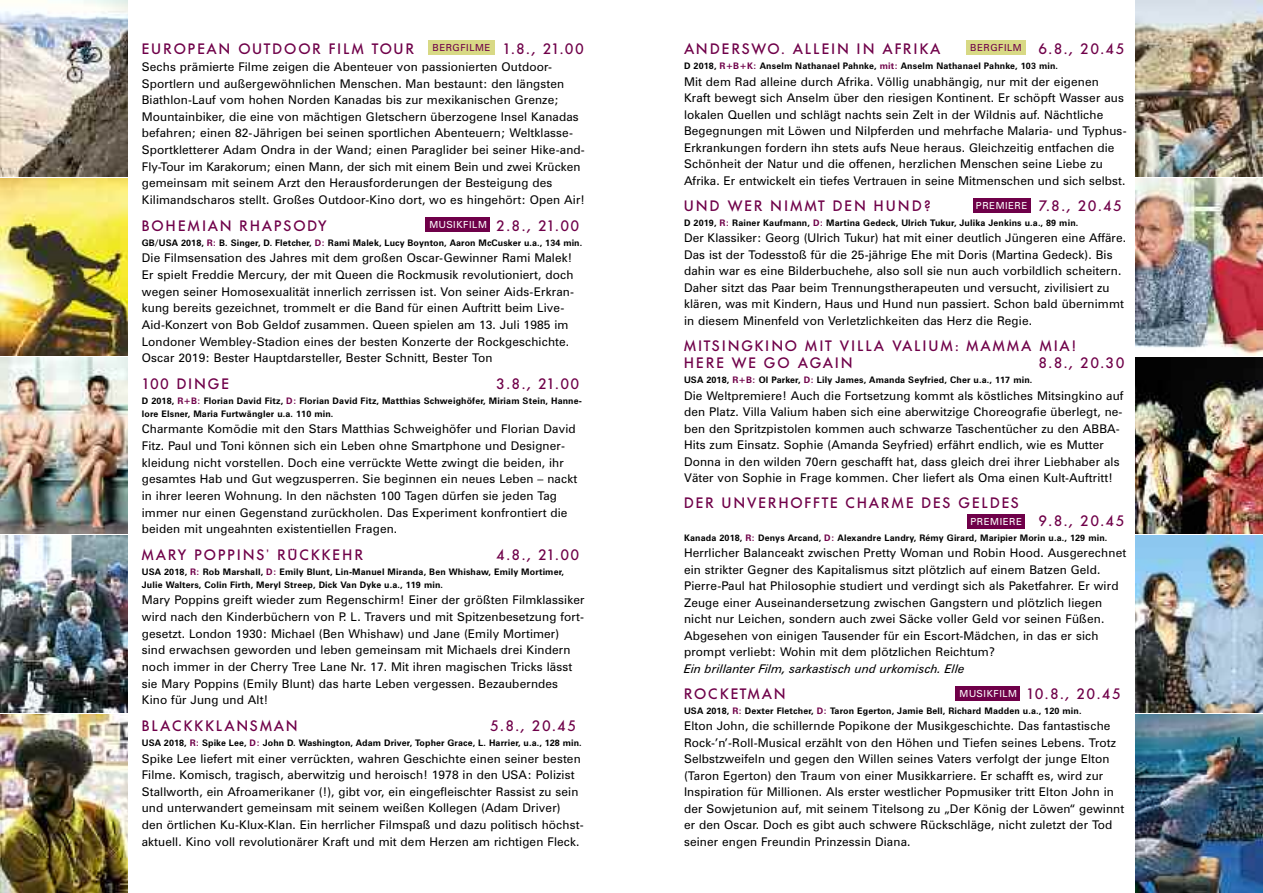
<style>
.page{position:relative;width:1263px;height:893px;background:#fff}
.page>*{position:absolute;margin:0;border:0;box-sizing:border-box;transform-origin:0 0}
.t1{font:500 15px/17.2px "Futura BQ";letter-spacing:.115em;color:#6f0049}
.t2{font:500 15px "Futura BQ";letter-spacing:.135em;color:#6f0049}
.t3{font:500 15px "Futura BQ";letter-spacing:.155em;color:#6f0049}
.t4{font:12px/16.6px "Zurich BT";letter-spacing:.01em;color:#000}
.t5{font:italic 12px "Zurich BT";color:#000}
.t6{font:9.75px "Zurich BT";letter-spacing:.055em;color:#fff}
.t7{font:9.75px "Zurich BT";letter-spacing:.055em;color:#6f0049}
.t8{font:700 9px/12.9px "Zurich BT";letter-spacing:.015em;color:#000}
.s1{color:#6f0049}
</style>
<div class="page">
<img style="left:0;top:0;width:128px;height:176px">
<img style="left:0;top:179px;width:128px;height:176px">
<img style="left:0;top:357px;width:128px;height:177px">
<img style="left:0;top:536px;width:128px;height:176px">
<img style="left:0;top:714px;width:128px;height:179px">
<img style="left:1135px;top:0;width:128px;height:176px">
<img style="left:1135px;top:179px;width:128px;height:176px">
<img style="left:1135px;top:357px;width:128px;height:177px">
<img style="left:1135px;top:536px;width:128px;height:176px">
<img style="left:1135px;top:714px;width:128px;height:179px">
<div style="left:973px;top:198px;width:57px;height:15px;background:#6f0049"></div>
<div style="left:967px;top:514px;width:58px;height:15px;background:#6f0049"></div>
<div style="left:428px;top:40px;width:67px;height:15px;background:#d8d985"></div>
<div style="left:966px;top:40px;width:60px;height:15px;background:#d8d985"></div>
<div style="left:426px;top:217px;width:64px;height:15px;background:#6f0049"></div>
<div style="left:956px;top:686px;width:64px;height:15px;background:#6f0049"></div>
<p class="t1" style="left:142px;top:40px;width:274px">EUROPEAN OUTDOOR FILM TOUR</p>
<p class="t1" style="left:503px;top:40px;width:83px">1.8., 21.00</p>
<p class="t4" style="left:142px;top:59px;width:445px">Sechs prämierte Filme zeigen die Abenteuer von passionierten Outdoor-Sportlern und außergewöhnlichen Menschen. Man bestaunt: den längsten Biathlon-Lauf vom hohen Norden Kanadas bis zur mexikanischen Grenze; Mountainbiker, die eine von mächtigen Gletschern überzogene Insel Kanadas befahren; einen 82-Jährigen bei seinen sportlichen Abenteuern; Weltklasse-Sportkletterer Adam Ondra in der Wand; einen Paraglider bei seiner Hike-and-Fly-Tour im Karakorum; einen Mann, der sich mit einem Bein und zwei Krücken gemeinsam mit seinem Arzt den Herausforderungen der Besteigung des Kilimandscharos stellt. Großes Outdoor-Kino dort, wo es hingehört: Open Air!</p>
<p class="t1" style="left:142px;top:217px;width:187px">BOHEMIAN RHAPSODY</p>
<p class="t1" style="left:497px;top:217px;width:84px">2.8., 21.00</p>
<p class="t8" style="left:142px;top:237px;width:442px">GB/USA 2018, <span class="s1">R:</span> B. Singer, D. Fletcher, <span class="s1">D:</span> Rami Malek, Lucy Boynton, Aaron McCusker u.a., 134 min.</p>
<p class="t4" style="left:142px;top:251px;width:434px">Die Filmsensation des Jahres mit dem großen Oscar-Gewinner Rami Malek!<br>Er spielt Freddie Mercury, der mit Queen die Rockmusik revolutioniert, doch wegen seiner Homosexualität innerlich zerrissen ist. Von seiner Aids-Erkran&shy;kung bereits gezeichnet, trommelt er die Band für einen Auftritt beim Live-Aid-Konzert von Bob Geldof zusammen. Queen spielen am 13. Juli 1985 im Londoner Wembley-Stadion eines der besten Konzerte der Rockgeschichte.<br>Oscar 2019: Bester Hauptdarsteller, Bester Schnitt, Bester Ton</p>
<p class="t1" style="left:142px;top:375px;width:89px">100 DINGE</p>
<p class="t1" style="left:497px;top:375px;width:84px">3.8., 21.00</p>
<p class="t8" style="left:142px;top:395px;width:442px">D 2018, <span class="s1">R+B:</span> Florian David Fitz, <span class="s1">D:</span> Florian David Fitz, Matthias Schweighöfer, Miriam Stein, Hanne&shy;lore Elsner, Maria Furtwängler u.a. 110 min.</p>
<p class="t4" style="left:142px;top:422px;width:437px">Charmante Komödie mit den Stars Matthias Schweighöfer und Florian David Fitz. Paul und Toni können sich ein Leben ohne Smartphone und Designer&shy;kleidung nicht vorstellen. Doch eine verrückte Wette zwingt die beiden, ihr gesamtes Hab und Gut wegzusperren. Sie beginnen ein neues Leben – nackt in ihrer leeren Wohnung. In den nächsten 100 Tagen dürfen sie jeden Tag immer nur einen Gegenstand zurückholen. Das Experiment konfrontiert die beiden mit ungeahnten existentiellen Fragen.</p>
<p class="t2" style="left:142px;top:546px;width:223px">MARY POPPINS’ RÜCKKEHR</p>
<p class="t1" style="left:497px;top:546px;width:84px">4.8., 21.00</p>
<p class="t8" style="left:142px;top:566px;width:424px">USA 2018, <span class="s1">R:</span> Rob Marshall, <span class="s1">D:</span> Emily Blunt, Lin-Manuel Miranda, Ben Whishaw, Emily Mortimer,<br>Julie Walters, Colin Firth, Meryl Streep, Dick Van Dyke u.a., 119 min.</p>
<p class="t4" style="left:142px;top:593px;width:444px">Mary Poppins greift wieder zum Regenschirm! Einer der größten Filmklassiker wird nach den Kinderbüchern von P. L. Travers und mit Spitzenbesetzung fort&shy;gesetzt. London 1930: Michael (Ben Whishaw) und Jane (Emily Mortimer) sind erwachsen geworden und leben gemeinsam mit Michaels drei Kindern noch immer in der Cherry Tree Lane Nr. 17. Mit ihren magischen Tricks lässt sie Mary Poppins (Emily Blunt) das harte Leben vergessen. Bezauberndes Kino für Jung und Alt!</p>
<p class="t1" style="left:142px;top:717px;width:158px">BLACKKKLANSMAN</p>
<p class="t1" style="left:490px;top:717px;width:87px">5.8., 20.45</p>
<p class="t8" style="left:142px;top:737px;width:441px">USA 2018, <span class="s1">R:</span> Spike Lee, <span class="s1">D:</span> John D. Washington, Adam Driver, Topher Grace, L. Harrier, u.a., 128 min.</p>
<p class="t4" style="left:142px;top:751px;width:443px">Spike Lee liefert mit einer verrückten, wahren Geschichte einen seiner besten Filme. Komisch, tragisch, aberwitzig und heroisch! 1978 in den USA: Polizist Stallworth, ein Afroamerikaner (!), gibt vor, ein eingefleischter Rassist zu sein und unterwandert gemeinsam mit seinem weißen Kollegen (Adam Driver) den örtlichen Ku-Klux-Klan. Ein herrlicher Filmspaß und dazu politisch höchst&shy;aktuell. Kino voll revolutionärer Kraft und mit dem Herzen am richtigen Fleck.</p>
<p class="t1" style="left:684px;top:40px;width:258px">ANDERSWO. ALLEIN IN AFRIKA</p>
<p class="t1" style="left:1039px;top:40px;width:87px">6.8., 20.45</p>
<p class="t8" style="left:684px;top:60px;width:375px">D 2018, <span class="s1">R+B+K:</span> Anselm Nathanael Pahnke, <span class="s1">mit:</span> Anselm Nathanael Pahnke, 103 min.</p>
<p class="t4" style="left:684px;top:74px;width:444px">Mit dem Rad alleine durch Afrika. Völlig unabhängig, nur mit der eigenen Kraft bewegt sich Anselm über den riesigen Kontinent. Er schöpft Wasser aus lokalen Quellen und schlägt nachts sein Zelt in der Wildnis auf. Nächtliche Begegnungen mit Löwen und Nilpferden und mehrfache Malaria- und Typhus-Erkrankungen fordern ihn stets aufs Neue heraus. Gleichzeitig entfachen die Schönheit der Natur und die offenen, herzlichen Menschen seine Liebe zu Afrika. Er entwickelt ein tiefes Vertrauen in seine Mitmenschen und sich selbst.</p>
<p class="t3" style="left:684px;top:197px;width:248px">UND WER NIMMT DEN HUND?</p>
<p class="t1" style="left:1039px;top:197px;width:85px">7.8., 20.45</p>
<p class="t8" style="left:684px;top:217px;width:396px">D 2019, <span class="s1">R:</span> Rainer Kaufmann, <span class="s1">D:</span> Martina Gedeck, Ulrich Tukur, Julika Jenkins u.a., 89 min.</p>
<p class="t4" style="left:684px;top:231px;width:444px">Der Klassiker: Georg (Ulrich Tukur) hat mit einer deutlich Jüngeren eine Affäre.<br>Das ist der Todesstoß für die 25-jährige Ehe mit Doris (Martina Gedeck). Bis dahin war es eine Bilderbuchehe, also soll sie nun auch vorbildlich scheitern.<br>Daher sitzt das Paar beim Trennungstherapeuten und versucht, zivilisiert zu klären, was mit Kindern, Haus und Hund nun passiert. Schon bald übernimmt in diesem Minenfeld von Verletzlichkeiten das Herz die Regie.</p>
<p class="t1" style="left:684px;top:337px;width:393px">MITSINGKINO MIT VILLA VALIUM: MAMMA MIA!<br>HERE WE GO AGAIN</p>
<p class="t7" style="left:433px;top:44px;width:59px">BERGFILME</p>
<p class="t7" style="left:970px;top:44px;width:53px">BERGFILM</p>
<p class="t6" style="left:976px;top:202px;width:53px">PREMIERE</p>
<p class="t6" style="left:429px;top:221px;width:59px">MUSIKFILM</p>
<p class="t1" style="left:1039px;top:354px;width:87px">8.8., 20.30</p>
<p class="t8" style="left:684px;top:374px;width:350px">USA 2018, <span class="s1">R+B:</span> Ol Parker, <span class="s1">D:</span> Lily James, Amanda Seyfried, Cher u.a., 117 min.</p>
<p class="t4" style="left:684px;top:388px;width:441px">Die Weltpremiere! Auch die Fortsetzung kommt als köstliches Mitsingkino auf den Platz. Villa Valium haben sich eine aberwitzige Choreografie überlegt, ne&shy;ben den Spritzpistolen kommen auch schwarze Taschentücher zu den ABBA-Hits zum Einsatz. Sophie (Amanda Seyfried) erfährt endlich, wie es Mutter Donna in den wilden 70ern geschafft hat, dass gleich drei ihrer Liebhaber als Väter von Sophie in Frage kommen. Cher liefert als Oma einen Kult-Auftritt!</p>
<p class="t1" style="left:684px;top:495px;width:337px">DER UNVERHOFFTE CHARME DES GELDES</p>
<p class="t1" style="left:1039px;top:512px;width:87px">9.8., 20.45</p>
<p class="t8" style="left:684px;top:532px;width:425px">Kanada 2018, <span class="s1">R:</span> Denys Arcand, <span class="s1">D:</span> Alexandre Landry, Rémy Girard, Maripier Morin u.a., 129 min.</p>
<p class="t4" style="left:684px;top:546px;width:444px">Herrlicher Balanceakt zwischen Pretty Woman und Robin Hood. Ausgerechnet ein strikter Gegner des Kapitalismus sitzt plötzlich auf einem Batzen Geld.<br>Pierre-Paul hat Philosophie studiert und verdingt sich als Paketfahrer. Er wird Zeuge einer Auseinandersetzung zwischen Gangstern und plötzlich liegen nicht nur Leichen, sondern auch zwei Säcke voller Geld vor seinen Füßen.<br>Abgesehen von einigen Tausender für ein Escort-Mädchen, in das er sich prompt verliebt: Wohin mit dem plötzlichen Reichtum?</p>
<p class="t5" style="left:684px;top:664px;width:282px">Ein brillanter Film, sarkastisch und urkomisch. Elle</p>
<p class="t1" style="left:684px;top:685px;width:103px">ROCKETMAN</p>
<p class="t1" style="left:1026px;top:685px;width:96px">10.8., 20.45</p>
<p class="t8" style="left:684px;top:705px;width:399px">USA 2018, <span class="s1">R:</span> Dexter Fletcher, <span class="s1">D:</span> Taron Egerton, Jamie Bell, Richard Madden u.a., 120 min.</p>
<p class="t4" style="left:684px;top:719px;width:442px">Elton John, die schillernde Popikone der Musikgeschichte. Das fantastische Rock-’n’-Roll-Musical erzählt von den Höhen und Tiefen seines Lebens. Trotz Selbstzweifeln und gegen den Willen seines Vaters verfolgt der junge Elton (Taron Egerton) den Traum von einer Musikkarriere. Er schafft es, wird zur Inspiration für Millionen. Als erster westlicher Popmusiker tritt Elton John in der Sowjetunion auf, mit seinem Titelsong zu „Der König der Löwen“ gewinnt er den Oscar. Doch es gibt auch schwere Rückschläge, nicht zuletzt der Tod seiner engen Freundin Prinzessin Diana.</p>
<p class="t6" style="left:970px;top:518px;width:53px">PREMIERE</p>
<p class="t6" style="left:959px;top:690px;width:59px">MUSIKFILM</p>
</div>
